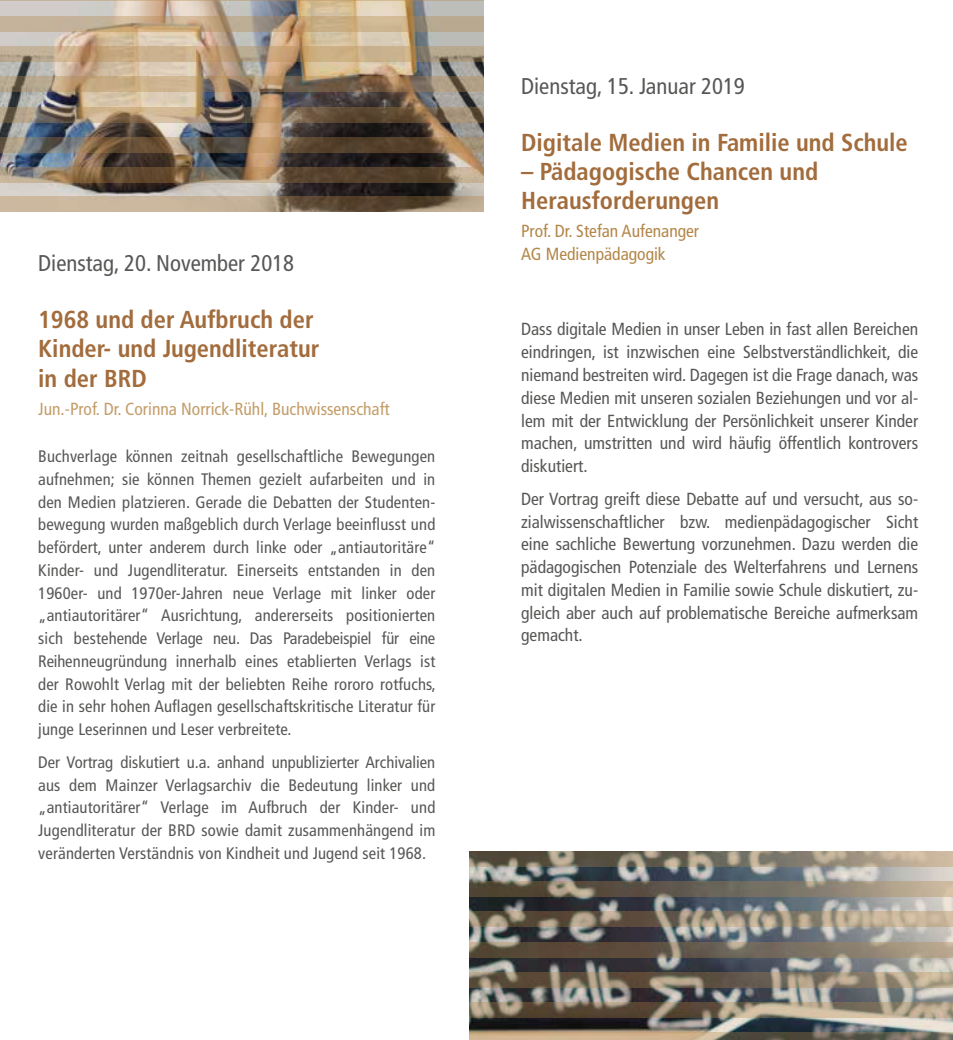
<style>
.page{position:relative;width:953px;height:1040px;background:#fff}
.page>*{position:absolute;margin:0;border:0;box-sizing:border-box;transform-origin:0 0}
.t1{font:700 condensed 24.5px/29.4px "Frutiger LT Com";color:#a26c3c}
.t2{font:condensed 22.75px "Frutiger LT Com";color:#575756}
.t3{font:condensed 17.5px/22.8px "Frutiger LT Com";color:#575756;text-align:justify}
.t4{font:condensed 17.5px "Frutiger LT Com";color:#c39d69}
.t5{font:condensed 17.5px/22.8px "Frutiger LT Com";color:#b38648}
.t6{font:condensed 16.62px/22.8px "Frutiger LT Com";letter-spacing:.01em;color:#575756;text-align:justify}
</style>
<div class="page">
<img style="left:0;top:1px;width:483px;height:196px">
<hr style="left:0;top:0;width:484px;height:1px;background:#b38648">
<svg style="left:0;top:16px;width:484px;height:15px;background:#bea788"></svg>
<svg style="left:0;top:47px;width:484px;height:15px;background:#bca280"></svg>
<svg style="left:0;top:77px;width:484px;height:15px;background:#a0896c"></svg>
<svg style="left:0;top:107px;width:484px;height:15px;background:#8f7960"></svg>
<svg style="left:0;top:137px;width:484px;height:15px;background:#75634d"></svg>
<svg style="left:0;top:167px;width:484px;height:15px;background:#79644b"></svg>
<svg style="left:0;top:197px;width:484px;height:15px;background:#a39079"></svg>
<img style="left:469px;top:866px;width:483px;height:166px">
<svg style="left:469px;top:851px;width:483px;height:15px;background:#8c8270"></svg>
<svg style="left:469px;top:881px;width:483px;height:15px;background:#7d7363"></svg>
<svg style="left:469px;top:911px;width:483px;height:15px;background:#988a75"></svg>
<svg style="left:469px;top:941px;width:483px;height:15px;background:#776a5b"></svg>
<svg style="left:469px;top:971px;width:483px;height:16px;background:#847866"></svg>
<svg style="left:469px;top:1002px;width:483px;height:15px;background:#8d7e69"></svg>
<svg style="left:469px;top:1032px;width:483px;height:7px;background:#9a896f"></svg>
<h2 class="t2" style="left:38px;top:250px;width:257px">Dienstag, 20. November 2018</h2>
<h1 class="t1" style="left:38px;top:305px;width:282px">1968 und der Aufbruch der<br>Kinder- und Jugendliteratur in der BRD</h1>
<p class="t4" style="left:38px;top:398px;width:353px">Jun.-Prof. Dr. Corinna Norrick-Rühl, Buchwissenschaft</p>
<p class="t6" style="left:38px;top:445px;width:399px">Buchverlage können zeitnah gesellschaftliche Bewegungen aufnehmen; sie können Themen gezielt aufarbeiten und in den Medien platzieren. Gerade die Debatten der Studenten&shy;bewegung wurden maßgeblich durch Verlage beeinflusst und befördert, unter anderem durch linke oder „antiautoritäre“ Kinder- und Jugendliteratur. Einerseits entstanden in den 1960er- und 1970er-Jahren neue Verlage mit linker oder „antiautoritärer“ Ausrichtung, andererseits positionierten sich bestehende Verlage neu. Das Paradebeispiel für eine Reihenneugründung innerhalb eines etablierten Verlags ist der Rowohlt Verlag mit der beliebten Reihe rororo rotfuchs, die in sehr hohen Auflagen gesellschaftskritische Literatur für junge Leserinnen und Leser verbreitete.</p>
<p class="t6" style="left:38px;top:750px;width:398px">Der Vortrag diskutiert u.a. anhand unpublizierter Archivalien aus dem Mainzer Verlagsarchiv die Bedeutung linker und „antiautoritärer“ Verlage im Aufbruch der Kinder- und Jugendliteratur der BRD sowie damit zusammenhängend im veränderten Verständnis von Kindheit und Jugend seit 1968.</p>
<h2 class="t2" style="left:521px;top:73px;width:225px">Dienstag, 15. Januar 2019</h2>
<h1 class="t1" style="left:521px;top:127px;width:388px">Digitale Medien in Familie und Schule</h1>
<h1 class="t1" style="left:521px;top:157px;width:298px">– Pädagogische Chancen und<br>Herausforderungen</h1>
<p class="t5" style="left:521px;top:220px;width:179px">Prof. Dr. Stefan Aufenanger<br>AG Medienpädagogik</p>
<p class="t3" style="left:521px;top:318px;width:398px">Dass digitale Medien in unser Leben in fast allen Bereichen eindringen, ist inzwischen eine Selbstverständlichkeit, die niemand bestreiten wird. Dagegen ist die Frage danach, was diese Medien mit unseren sozialen Beziehungen und vor al&shy;lem mit der Entwicklung der Persönlichkeit unserer Kinder machen, umstritten und wird häufig öffentlich kontrovers diskutiert.</p>
<p class="t3" style="left:521px;top:487px;width:398px">Der Vortrag greift diese Debatte auf und versucht, aus so&shy;zialwissenschaftlicher bzw. medienpädagogischer Sicht eine sachliche Bewertung vorzunehmen. Dazu werden die pädagogischen Potenziale des Welterfahrens und Lernens mit digitalen Medien in Familie sowie Schule diskutiert, zu&shy;gleich aber auch auf problematische Bereiche aufmerksam gemacht.</p>
</div>
